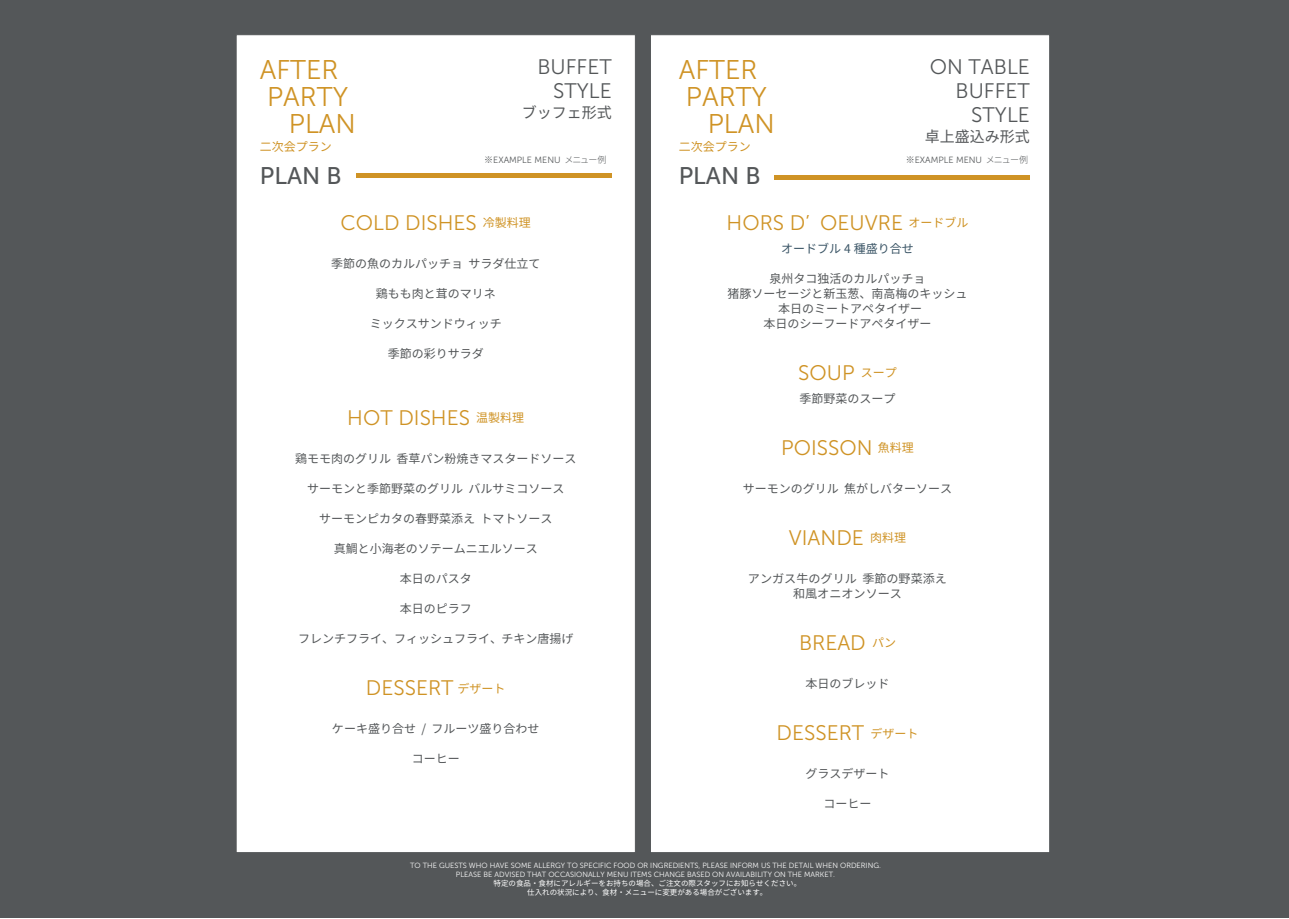
<style>
.page{position:relative;width:1289px;height:919px;background:#fff}
.page>*{position:absolute;margin:0;border:0;box-sizing:border-box;transform-origin:0 0}
.t1{font:27px "Museo Sans 300";color:#cf9325}
.t2{font:24px "Museo Sans 500";color:#545759}
.t3{font:21px "Museo Sans 300";color:#cf9325}
.t4{font:21px/24px "Museo Sans 300";color:#545759;text-align:right}
.t5{font:15px "Noto Sans CJ Kjp";color:#545759}
.t6{font:12px/15px "Noto Sans CJ Kjp";color:#545759;text-align:center}
.t7{font:12px "Noto Sans CJ Kjp";color:#cf9325}
.t8{font:12px "Noto Sans CJ Kjp";color:#3b5566}
.t9{font:9px "Museo Sans 300";color:#545759}
.t10{font:7.5px/9px "Museo Sans 300";color:#fff;text-align:center}
.t11{font:7.5px/9px "Noto Sans CJ Kjp";color:#fff;text-align:center}
.s1{font-family:"Koz Go Pr 6 N"}
.s2{font-family:"Noto Sans CJ Kjp";font-weight:300}
.s3{font-family:"Noto Sans CJ Kjp";font-size:12px}
</style>
<div class="page">
<div style="left:0;top:0;width:1288px;height:917px;background:#545759"></div>
<div style="left:236px;top:35px;width:399px;height:817px;background:#fff;border:1px solid #545759"></div>
<div style="left:650px;top:35px;width:399px;height:817px;background:#fff;border:1px solid #545759"></div>
<hr style="left:356px;top:174px;width:255px;height:4px;background:#cf9325">
<hr style="left:774px;top:176px;width:255px;height:4px;background:#cf9325">
<h1 class="t1" style="left:260px;top:55px;width:80px">AFTER</h1>
<h1 class="t1" style="left:267px;top:82px;width:83px">PARTY</h1>
<h1 class="t1" style="left:289px;top:109px;width:69px">PLAN</h1>
<p class="t7" style="left:260px;top:139px;width:73px">二次会プラン</p>
<h2 class="t2" style="left:260px;top:162px;width:83px">PLAN B</h2>
<h3 class="t4" style="left:537px;top:55px;width:76px">BUFFET<br>STYLE</h3>
<p class="t5" style="left:521px;top:104px;width:91px">ブッフェ形式</p>
<p class="t9" style="left:484px;top:155px;width:124px"><span class="s1">※</span>EXAMPLE MENU <span class="s2">メニュー例</span></p>
<h3 class="t3" style="left:340px;top:211px;width:138px">COLD DISHES</h3>
<p class="t7" style="left:483px;top:216px;width:49px">冷製料理</p>
<p class="t6" style="left:331px;top:256px;width:211px">季節の魚のカルパッチョ サラダ仕立て</p>
<p class="t6" style="left:376px;top:286px;width:121px">鶏もも肉と茸のマリネ</p>
<p class="t6" style="left:370px;top:316px;width:133px">ミックスサンドウィッチ</p>
<p class="t6" style="left:388px;top:346px;width:97px">季節の彩りサラダ</p>
<h3 class="t3" style="left:347px;top:406px;width:178px">HOT DISHES <span class="s3">温製料理</span></h3>
<p class="t6" style="left:295px;top:451px;width:283px">鶏モモ肉のグリル 香草パン粉焼きマスタードソース</p>
<p class="t6" style="left:307px;top:481px;width:259px">サーモンと季節野菜のグリル バルサミコソース</p>
<p class="t6" style="left:319px;top:511px;width:235px">サーモンピカタの春野菜添え トマトソース</p>
<p class="t6" style="left:334px;top:541px;width:205px">真鯛と小海老のソテームニエルソース</p>
<p class="t6" style="left:400px;top:571px;width:73px">本日のパスタ</p>
<p class="t6" style="left:400px;top:601px;width:73px">本日のピラフ</p>
<p class="t6" style="left:298px;top:631px;width:277px">フレンチフライ、フィッシュフライ、チキン唐揚げ</p>
<h3 class="t3" style="left:366px;top:676px;width:89px">DESSERT</h3>
<p class="t7" style="left:457px;top:681px;width:49px">デザート</p>
<p class="t6" style="left:332px;top:721px;width:209px">ケーキ盛り合せ / フルーツ盛り合わせ</p>
<p class="t6" style="left:412px;top:751px;width:49px">コーヒー</p>
<h1 class="t1" style="left:678px;top:55px;width:80px">AFTER</h1>
<h1 class="t1" style="left:686px;top:82px;width:83px">PARTY</h1>
<h1 class="t1" style="left:707px;top:109px;width:69px">PLAN</h1>
<p class="t7" style="left:678px;top:139px;width:73px">二次会プラン</p>
<h2 class="t2" style="left:678px;top:162px;width:83px">PLAN B</h2>
<h3 class="t4" style="left:929px;top:55px;width:102px">ON TABLE<br>BUFFET<br>STYLE</h3>
<p class="t5" style="left:924px;top:128px;width:106px">卓上盛込み形式</p>
<p class="t9" style="left:905px;top:155px;width:124px"><span class="s1">※</span>EXAMPLE MENU <span class="s2">メニュー例</span></p>
<h3 class="t3" style="left:726px;top:211px;width:243px">HORS D’ OEUVRE <span class="s3">オードブル</span></h3>
<p class="t8" style="left:781px;top:241px;width:134px">オードブル 4 種盛り合せ</p>
<p class="t6" style="left:727px;top:271px;width:241px">泉州タコ独活のカルパッチョ<br>猪豚ソーセージと新玉葱、南高梅のキッシュ本日のミートアペタイザー<br>本日のシーフードアペタイザー</p>
<h3 class="t3" style="left:798px;top:361px;width:100px">SOUP <span class="s3">スープ</span></h3>
<p class="t6" style="left:799px;top:391px;width:97px">季節野菜のスープ</p>
<h3 class="t3" style="left:781px;top:436px;width:134px">POISSON <span class="s3">魚料理</span></h3>
<p class="t6" style="left:742px;top:481px;width:211px">サーモンのグリル 焦がしバターソース</p>
<h3 class="t3" style="left:789px;top:526px;width:119px">VIANDE <span class="s3">肉料理</span></h3>
<p class="t6" style="left:748px;top:571px;width:200px">アンガス牛のグリル 季節の野菜添え和風オニオンソース</p>
<h3 class="t3" style="left:799px;top:631px;width:98px">BREAD <span class="s3">パン</span></h3>
<p class="t6" style="left:805px;top:676px;width:85px">本日のブレッド</p>
<h3 class="t3" style="left:776px;top:721px;width:143px">DESSERT <span class="s3">デザート</span></h3>
<p class="t6" style="left:805px;top:766px;width:85px">グラスデザート</p>
<p class="t6" style="left:823px;top:796px;width:49px">コーヒー</p>
<p class="t10" style="left:410px;top:861px;width:472px">TO THE GUESTS WHO HAVE SOME ALLERGY TO SPECIFIC FOOD OR INGREDIENTS, PLEASE INFORM US THE DETAIL WHEN ORDERING.<br>PLEASE BE ADVISED THAT OCCASIONALLY MENU ITEMS CHANGE BASED ON AVAILABILITY ON THE MARKET.</p>
<p class="t11" style="left:493px;top:879px;width:309px">特定の食品・食材にアレルギーをお持ちの場合、ご注文の際スタッフにお知らせください。仕入れの状況により、食材・メニューに変更がある場合がございます。</p>
</div>
